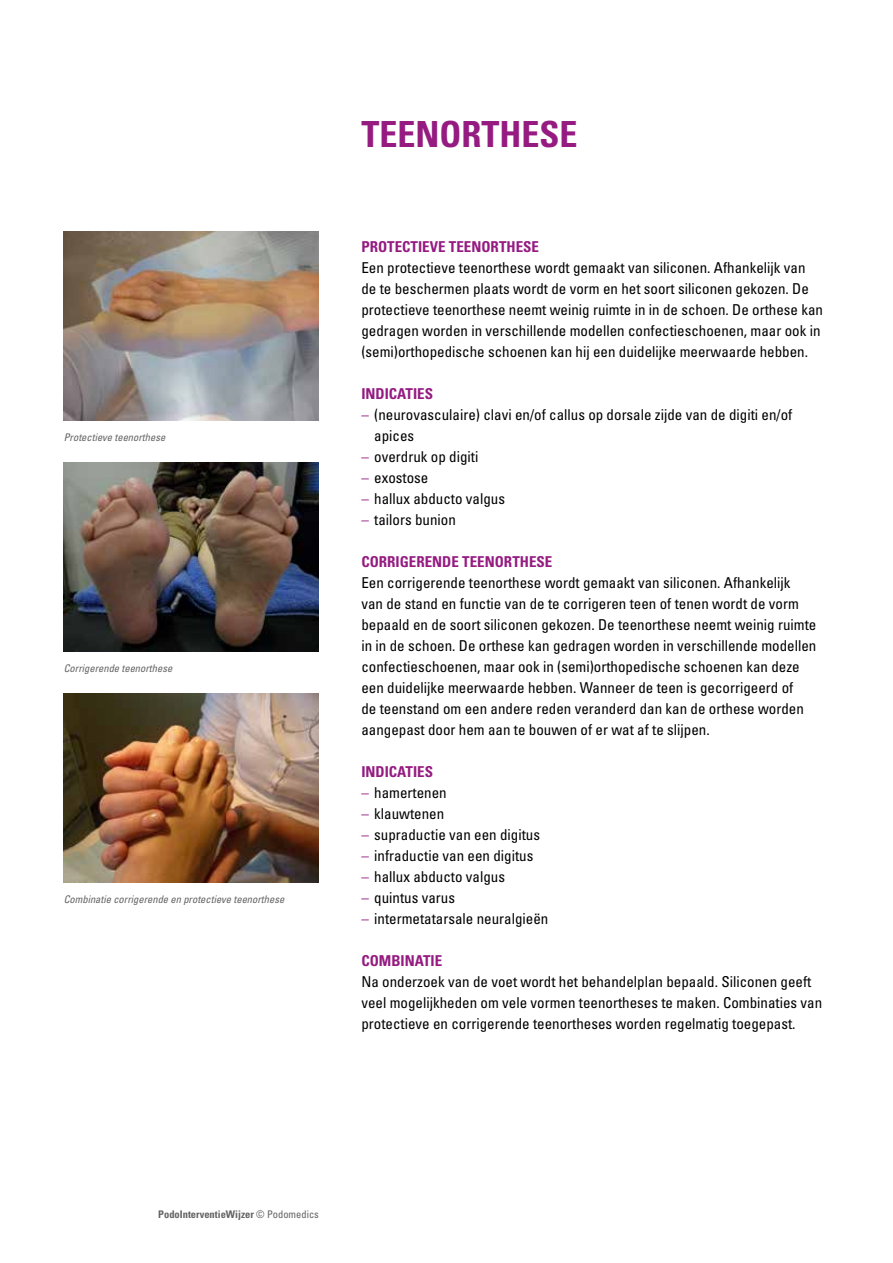
<style>
.page{position:relative;width:893px;height:1263px;background:#fff}
.page>*{position:absolute;margin:0;border:0;box-sizing:border-box;transform-origin:0 0}
.t1{font:700 condensed 36px "Univers LT Std";color:#951b81}
.t2{font:condensed 15px/21px "Univers LT Std";color:#000}
.t3{font:700 condensed 15px "Univers LT Std";color:#951b81}
.t4{font:italic condensed 10.5px "Univers LT Std";color:#646363}
.t5{font:700 condensed 10.5px "Univers LT Std";color:#646363}
.s1{color:#951b81}
.s2{font-weight:400}
</style>
<div class="page">
<img style="left:64px;top:462px;width:255px;height:189px">
<img style="left:64px;top:693px;width:255px;height:189px">
<img style="left:64px;top:231px;width:255px;height:189px">
<p class="t4" style="left:64px;top:431px;width:103px">Protectieve teenorthese</p>
<p class="t4" style="left:64px;top:662px;width:110px">Corrigerende teenorthese</p>
<p class="t4" style="left:64px;top:893px;width:222px">Combinatie corrigerende en protectieve teenorthese</p>
<h1 class="t1" style="left:361px;top:112px;width:218px">TEENORTHESE</h1>
<p class="t3" style="left:361px;top:237px;width:179px">PROTECTIEVE TEENORTHESE</p>
<p class="t2" style="left:361px;top:257px;width:463px">Een protectieve teenorthese wordt gemaakt van siliconen. Afhankelijk van de te beschermen plaats wordt de vorm en het soort siliconen gekozen. De protectieve teenorthese neemt weinig ruimte in in de schoen. De orthese kan gedragen worden in verschillende modellen confectieschoenen, maar ook in (semi)orthopedische schoenen kan hij een duidelijke meerwaarde hebben.</p>
<p class="t3" style="left:361px;top:384px;width:73px">INDICATIES</p>
<p class="t2" style="left:374px;top:404px;width:420px;text-indent:-13px"><span class="s1">–</span> (neurovasculaire) clavi en/of callus op dorsale zijde van de digiti en/of apices</p>
<p class="t2" style="left:361px;top:446px;width:118px"><span class="s1">–</span> overdruk op digiti</p>
<p class="t2" style="left:361px;top:467px;width:68px"><span class="s1">–</span> exostose</p>
<p class="t2" style="left:361px;top:488px;width:145px"><span class="s1">–</span> hallux abducto valgus</p>
<p class="t2" style="left:361px;top:509px;width:96px"><span class="s1">–</span> tailors bunion</p>
<p class="t3" style="left:361px;top:552px;width:192px">CORRIGERENDE TEENORTHESE</p>
<p class="t2" style="left:361px;top:572px;width:456px">Een corrigerende teenorthese wordt gemaakt van siliconen. Afhankelijk<br>van de stand en functie van de te corrigeren teen of tenen wordt de vorm bepaald en de soort siliconen gekozen. De teenorthese neemt weinig ruimte in in de schoen. De orthese kan gedragen worden in verschillende modellen confectieschoenen, maar ook in (semi)orthopedische schoenen kan deze een duidelijke meerwaarde hebben. Wanneer de teen is gecorrigeerd of<br>de teenstand om een andere reden veranderd dan kan de orthese worden aangepast door hem aan te bouwen of er wat af te slijpen.</p>
<p class="t3" style="left:361px;top:762px;width:73px">INDICATIES</p>
<p class="t2" style="left:361px;top:782px;width:87px"><span class="s1">–</span> hamertenen</p>
<p class="t2" style="left:361px;top:803px;width:84px"><span class="s1">–</span> klauwtenen</p>
<p class="t2" style="left:361px;top:824px;width:180px"><span class="s1">–</span> supraductie van een digitus</p>
<p class="t2" style="left:361px;top:845px;width:173px"><span class="s1">–</span> infraductie van een digitus</p>
<p class="t2" style="left:361px;top:866px;width:145px"><span class="s1">–</span> hallux abducto valgus</p>
<p class="t2" style="left:361px;top:887px;width:95px"><span class="s1">–</span> quintus varus</p>
<p class="t2" style="left:361px;top:908px;width:188px"><span class="s1">–</span> intermetatarsale neuralgieën</p>
<p class="t3" style="left:361px;top:951px;width:82px">COMBINATIE</p>
<p class="t2" style="left:361px;top:971px;width:462px">Na onderzoek van de voet wordt het behandelplan bepaald. Siliconen geeft veel mogelijkheden om vele vormen teenortheses te maken. Combinaties van protectieve en corrigerende teenortheses worden regelmatig toegepast.</p>
<p class="t5" style="left:158px;top:1208px;width:162px">PodoInterventieWijzer <span class="s2">© Podomedics</span></p>
</div>
